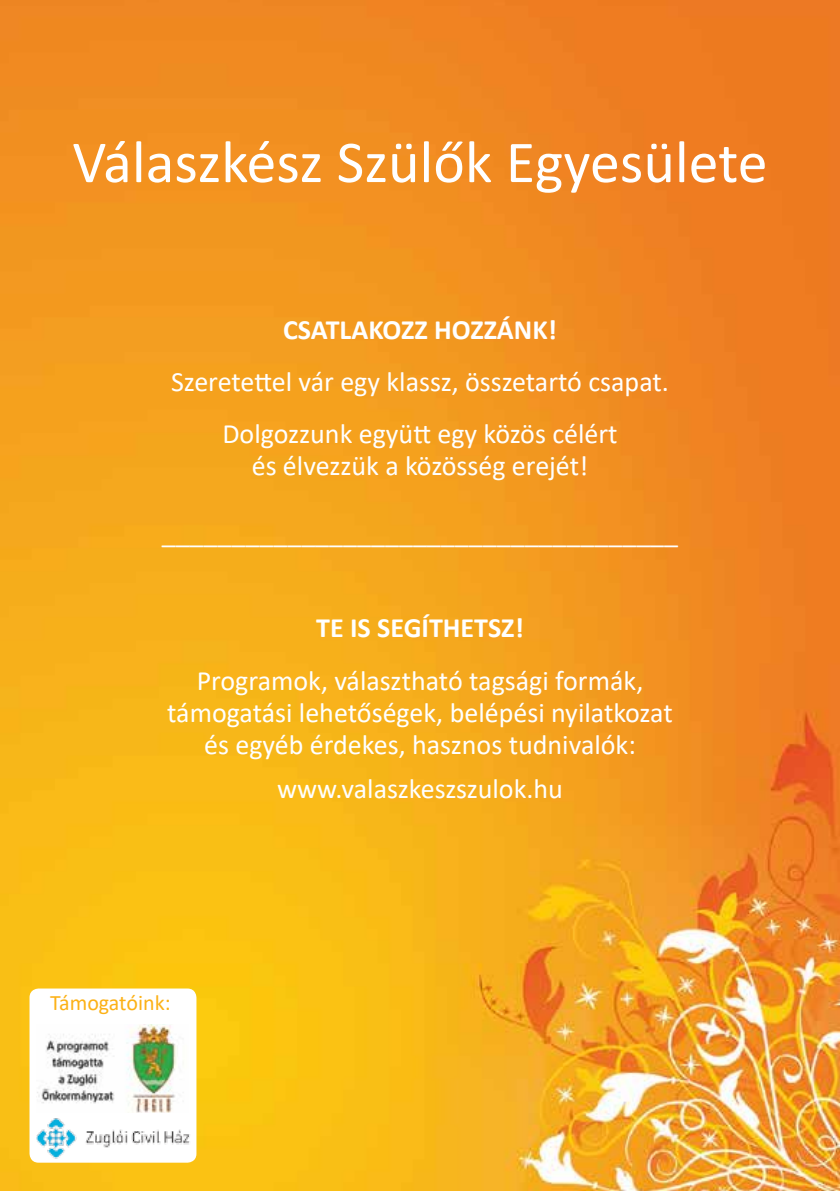
<style>
.page{position:relative;width:840px;height:1191px;background:#fff}
.page>*{position:absolute;margin:0;border:0;box-sizing:border-box;transform-origin:0 0}
.t1{font:60px "Calibri";color:#fff}
.t2{font:28px/32.2px "Calibri";color:#fff;text-align:center}
.t3{font:700 28px "Calibri";color:#fff}
.t4{font:22px "Calibri";color:#fcb116}
</style>
<div class="page">
<img style="left:0;top:0;width:839px;height:1191px">
<div style="left:29px;top:988px;width:167px;height:174px;background:#fff;border-radius:9px"></div>
<img style="left:37px;top:1024px;width:140px;height:88px">
<img style="left:37px;top:1118px;width:153px;height:41px">
<h1 class="t1" style="left:72px;top:120px;width:696px">Válaszkész Szülők Egyesülete</h1>
<p class="t3" style="left:283px;top:310px;width:275px">CSATLAKOZZ HOZZÁNK!</p>
<p class="t2" style="left:171px;top:355px;width:499px;line-height:52.2px">Szeretettel vár egy klassz, összetartó csapat.<br>Dolgozzunk együtt egy közös célért</p>
<p class="t2" style="left:251px;top:449px;width:338px">és élvezzük a közösség erejét!</p>
<p class="t2" style="left:162px;top:515px;width:517px">_____________________________________</p>
<p class="t3" style="left:316px;top:608px;width:209px">TE IS SEGÍTHETSZ!</p>
<p class="t2" style="left:167px;top:663px;width:506px">Programok, választható tagsági formák, támogatási lehetőségek, belépési nyilatkozat és egyéb érdekes, hasznos tudnivalók:</p>
<p class="t2" style="left:277px;top:771px;width:287px">www.valaszkeszszulok.hu</p>
<p class="t4" style="left:50px;top:987px;width:122px">Támogatóink:</p>
</div>
